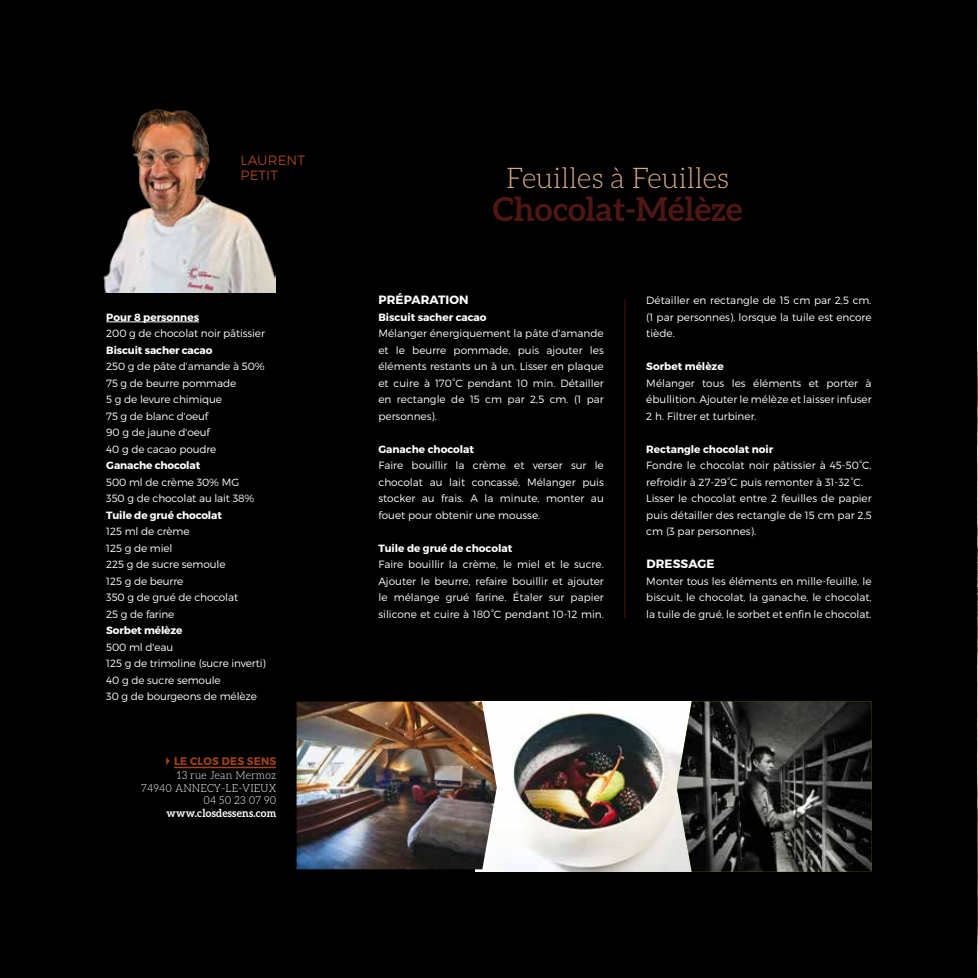
<style>
.page{position:relative;width:978px;height:978px;background:#000}
.page>*{position:absolute;margin:0;border:0;box-sizing:border-box;transform-origin:0 0}
.t1{font:700 33px "Aleo";color:#4e1714}
.t2{font:300 28.5px "Aleo";color:#d3ab83}
.t3{font:300 13.5px/15px "Montserrat";letter-spacing:.01em;color:#a0421a}
.t4{font:700 12px "Montserrat";letter-spacing:.01em;color:#fff}
.t5{font:300 10.95px/12.6px "Aleo";letter-spacing:.02em;color:#fff;text-align:right;scale:.95 1}
.t6{font:700 10.95px "Aleo";letter-spacing:.02em;color:#fff;scale:.95 1}
.t7{font:700 10.95px "Montserrat";letter-spacing:.02em;color:#a0421a;scale:.95 1}
.t8{font:300 10.5px/16.5px "Montserrat";color:#fff;text-align:justify}
.t9{font:700 10.5px "Montserrat";color:#fff}
</style>
<div class="page">
<img style="left:977px;top:0;width:1px;height:978px">
<hr style="left:106px;top:322px;width:93px;height:1px;background:#fff">
<hr style="left:624px;top:299px;width:1px;height:319px;background:#4e1714">
<img style="left:476px;top:702px;width:201px;height:170px">
<img style="left:297px;top:702px;width:200px;height:167px">
<img style="left:677px;top:702px;width:195px;height:170px">
<img style="left:103px;top:109px;width:172px;height:184px">
<hr style="left:174px;top:767px;width:102px;height:1px;background:#a0421a">
<p class="t3" style="left:241px;top:152px;width:66px">LAURENT<br>PETIT</p>
<p class="t9" style="left:106px;top:311px;width:94px">Pour 8 personnes</p>
<p class="t8" style="left:106px;top:325px;width:160px">200 g de chocolat noir pâtissier</p>
<p class="t9" style="left:106px;top:344px;width:108px">Biscuit sacher cacao</p>
<p class="t8" style="left:106px;top:358px;width:160px;text-align:left">250 g de pâte d'amande à 50%<br>75 g de beurre pommade<br>5 g de levure chimique<br>75 g de blanc d'oeuf<br>90 g de jaune d'oeuf<br>40 g de cacao poudre</p>
<p class="t9" style="left:106px;top:459px;width:96px">Ganache chocolat</p>
<p class="t8" style="left:106px;top:474px;width:150px">500 ml de crème 30% MG<br>350 g de chocolat au lait 38%</p>
<p class="t9" style="left:106px;top:509px;width:117px">Tuile de grué chocolat</p>
<p class="t8" style="left:106px;top:523px;width:133px;text-align:left">125 ml de crème<br>125 g de miel<br>225 g de sucre semoule<br>125 g de beurre<br>350 g de grué de chocolat<br>25 g de farine</p>
<p class="t9" style="left:106px;top:624px;width:78px">Sorbet mélèze</p>
<p class="t8" style="left:106px;top:639px;width:161px;text-align:left">500 ml d'eau<br>125 g de trimoline (sucre inverti)<br>40 g de sucre semoule<br>30 g de bourgeons de mélèze</p>
<p class="t7" style="left:162px;top:754px;width:122px">✔LE CLOS DES SENS</p>
<p class="t5" style="left:141px;top:769px;width:144px">13 rue Jean Mermoz<br>74940 ANNECY-LE-VIEUX<br>04 50 23 07 90</p>
<p class="t6" style="left:167px;top:807px;width:117px">www.closdessens.com</p>
<h2 class="t2" style="left:506px;top:163px;width:224px">Feuilles à Feuilles</h2>
<h1 class="t1" style="left:493px;top:191px;width:251px">Chocolat-Mélèze</h1>
<p class="t4" style="left:378px;top:293px;width:92px">PRÉPARATION</p>
<p class="t9" style="left:378px;top:311px;width:110px">Biscuit sacher cacao</p>
<p class="t8" style="left:378px;top:325px;width:227px">Mélanger énergiquement la pâte d'amande et le beurre pommade, puis ajouter les éléments restants un à un. Lisser en plaque et cuire à 170°C pendant 10 min. Détailler en rectangle de 15 cm par 2,5 cm. (1 par personnes).</p>
<p class="t9" style="left:378px;top:443px;width:97px">Ganache chocolat</p>
<p class="t8" style="left:378px;top:457px;width:227px">Faire bouillir la crème et verser sur le chocolat au lait concassé. Mélanger puis stocker au frais. A la minute, monter au fouet pour obtenir une mousse.</p>
<p class="t9" style="left:378px;top:542px;width:135px">Tuile de grué de chocolat</p>
<p class="t8" style="left:378px;top:556px;width:227px">Faire bouillir la crème, le miel et le sucre.<br>Ajouter le beurre, refaire bouillir et ajouter le mélange grué farine. Étaler sur papier silicone et cuire à 180°C pendant 10-12 min.</p>
<p class="t8" style="left:646px;top:292px;width:227px">Détailler en rectangle de 15 cm par 2,5 cm. (1 par personnes), lorsque la tuile est encore tiède.</p>
<p class="t9" style="left:646px;top:360px;width:79px">Sorbet mélèze</p>
<p class="t8" style="left:646px;top:375px;width:227px">Mélanger tous les éléments et porter à ébullition. Ajouter le mélèze et laisser infuser 2 h. Filtrer et turbiner.</p>
<p class="t9" style="left:646px;top:442px;width:128px">Rectangle chocolat noir</p>
<p class="t8" style="left:646px;top:457px;width:227px;text-align:left">Fondre le chocolat noir pâtissier à 45-50°C, refroidir à 27-29°C puis remonter à 31-32°C.<br>Lisser le chocolat entre 2 feuilles de papier puis détailler des rectangle de 15 cm par 2,5 cm (3 par personnes).</p>
<p class="t4" style="left:646px;top:557px;width:70px">DRESSAGE</p>
<p class="t8" style="left:646px;top:573px;width:227px">Monter tous les éléments en mille-feuille, le biscuit, le chocolat, la ganache, le chocolat, la tuile de grué, le sorbet et enfin le chocolat.</p>
</div>
